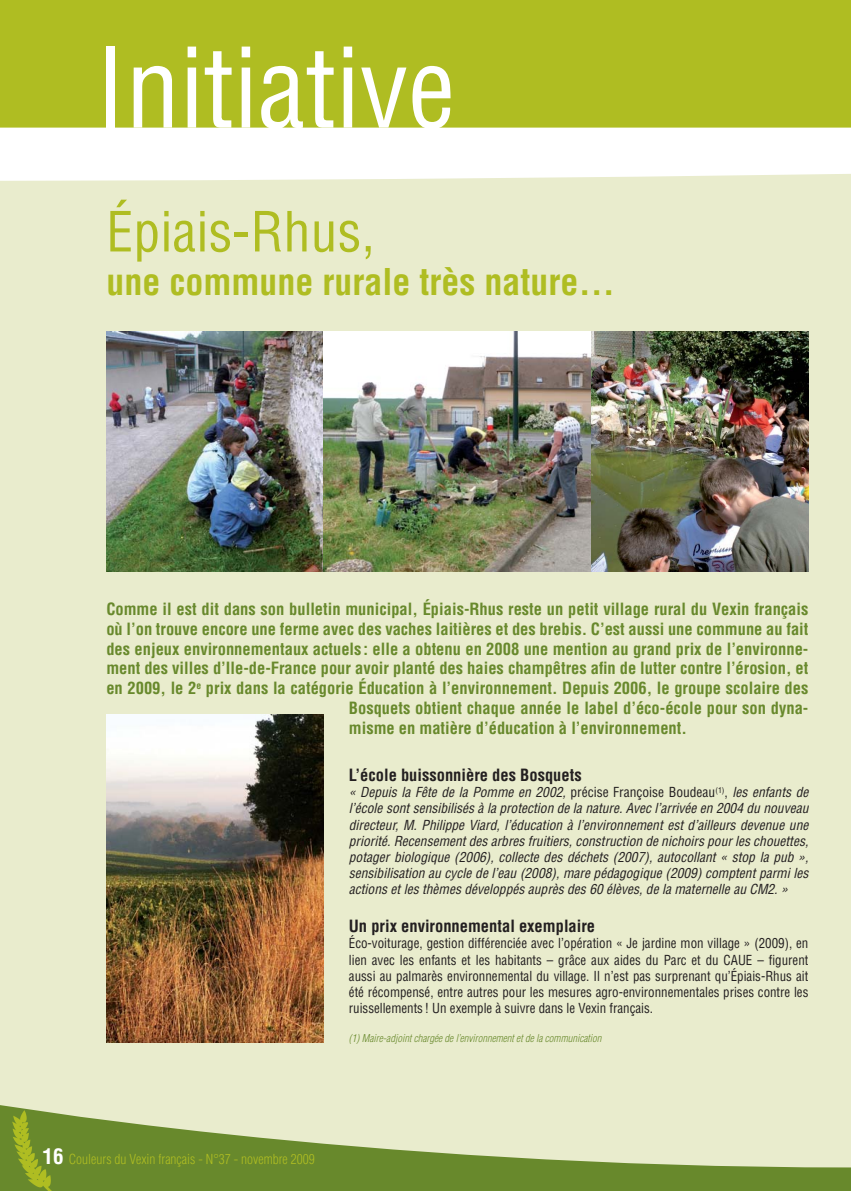
<style>
.page{position:relative;width:851px;height:1191px;background:#fff}
.page>*{position:absolute;margin:0;border:0;box-sizing:border-box;transform-origin:0 0}
.t1{font:condensed 108px "Helvetica LT Std";color:#fff}
.t2{font:condensed 54px "Helvetica LT Std";color:#afbd22}
.t3{font:700 condensed 36px "Helvetica LT Std";color:#afbd22}
.t4{font:700 condensed 16.5px "Helvetica LT Std";color:#68892c}
.t5{font:700 condensed 16.5px "Helvetica LT Std";color:#231f20}
.t6{font:italic condensed 13.5px/16.2px "Helvetica LT Std";color:#231f20;text-align:justify}
.t7{font:condensed 13.5px/16.2px "Helvetica LT Std";color:#231f20;text-align:justify;scale:.96 1}
.t8{font:300 condensed 13.5px "Helvetica LT Std";color:#afbd22}
.t9{font:italic 300 condensed 10.5px "Helvetica LT Std";color:#68892c}
.s1{font-style:normal}
.s2{font-weight:700;font-size:21px;color:#fff}
</style>
<div class="page">
<div style="left:0;top:151px;width:850px;height:1039px;background:#e9eccd"></div>
<svg style="left:0;top:1105px;width:850px;height:85px"></svg>
<img style="left:13px;top:1110px;width:45px;height:80px">
<div style="left:0;top:0;width:850px;height:128px;background:#afbd22"></div>
<svg style="left:0;top:151px;width:850px;height:30px;background:#fcfdfa"></svg>
<img style="left:106px;top:332px;width:702px;height:239px">
<img style="left:106px;top:714px;width:217px;height:328px">
<h1 class="t1" style="left:96px;top:51px;width:361px">Initiative</h1>
<h2 class="t2" style="left:106px;top:213px;width:270px">Épiais-Rhus,</h2>
<h3 class="t3" style="left:106px;top:269px;width:509px">une commune rurale très nature…</h3>
<p class="t4" style="left:106px;top:603px;width:703px">Comme il est dit dans son bulletin municipal, Épiais-Rhus reste un petit village rural du Vexin français</p>
<p class="t4" style="left:106px;top:623px;width:703px">où l’on trouve encore une ferme avec des vaches laitières et des brebis. C’est aussi une commune au fait</p>
<p class="t4" style="left:106px;top:643px;width:703px">des enjeux environnementaux actuels : elle a obtenu en 2008 une mention au grand prix de l’environne-</p>
<p class="t4" style="left:106px;top:662px;width:703px">ment des villes d’Ile-de-France pour avoir planté des haies champêtres afin de lutter contre l’érosion, et</p>
<p class="t4" style="left:106px;top:682px;width:703px">en 2009, le 2<sup>e</sup> prix dans la catégorie Éducation à l’environnement. Depuis 2006, le groupe scolaire des</p>
<p class="t4" style="left:349px;top:702px;width:461px">Bosquets obtient chaque année le label d’éco-école pour son dyna-</p>
<p class="t4" style="left:349px;top:722px;width:339px">misme en matière d’éducation à l’environnement.</p>
<p class="t5" style="left:349px;top:769px;width:234px">L’école buissonnière des Bosquets</p>
<p class="t6" style="left:349px;top:786px;width:461px">« Depuis la Fête de la Pomme en 2002, <span class="s1">précise Françoise Boudeau</span><sup>(1)</sup><span class="s1">,</span> les enfants de l’école sont sensibilisés à la protection de la nature. Avec l’arrivée en 2004 du nouveau directeur, M. Philippe Viard, l’éducation à l’environnement est d’ailleurs devenue une priorité. Recensement des arbres fruitiers, construction de nichoirs pour les chouettes, potager biologique (2006), collecte des déchets (2007), autocollant « stop la pub », sensibilisation au cycle de l’eau (2008), mare pédagogique (2009) comptent parmi les actions et les thèmes développés auprès des 60 élèves, de la maternelle au CM2. »</p>
<p class="t5" style="left:349px;top:920px;width:248px">Un prix environnemental exemplaire</p>
<p class="t7" style="left:349px;top:937px;width:480px">Éco-voiturage, gestion différenciée avec l’opération « Je jardine mon village » (2009), en lien avec les enfants et les habitants – grâce aux aides du Parc et du CAUE – figurent aussi au palmarès environnemental du village. Il n’est pas surprenant qu’Épiais-Rhus ait été récompensé, entre autres pour les mesures agro-environnementales prises contre les ruissellements ! Un exemple à suivre dans le Vexin français.</p>
<p class="t9" style="left:349px;top:1034px;width:254px">(1) Maire-adjoint chargée de l’environnement et de la communication</p>
<p class="t8" style="left:43px;top:1153px;width:274px"><span class="s2">16</span> Couleurs du Vexin français - N°37 - novembre 2009</p>
</div>
